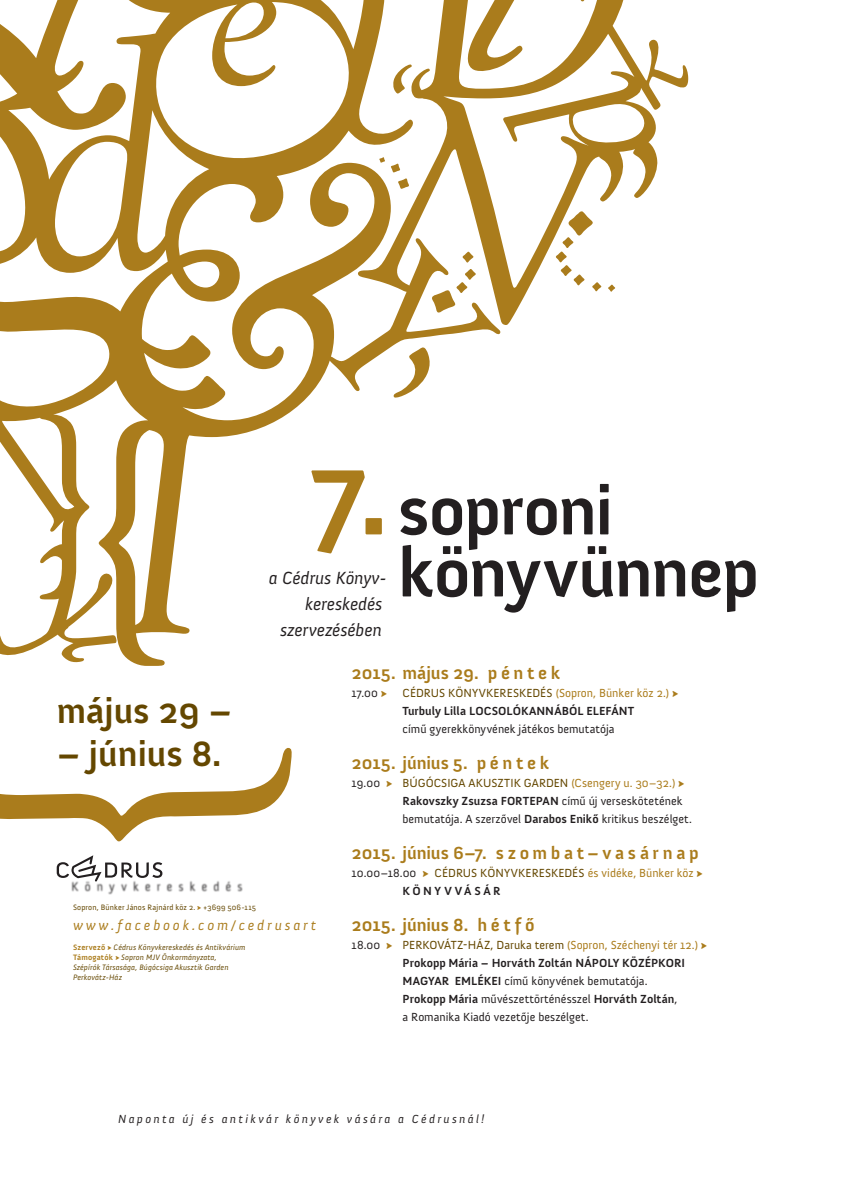
<style>
.page{position:relative;width:842px;height:1191px;background:#fff}
.page>*{position:absolute;margin:0;border:0;box-sizing:border-box;transform-origin:0 0}
.t1{font:700 70px/62px "Anivers";letter-spacing:-.025em;color:#231f20}
.t2{font:700 36px "Anivers";color:#644700}
.Normál{font:700 18px "Anivers";color:#aa7c1c}
.t3{font:italic 18px/26px "Anivers";letter-spacing:-.005em;color:#231f20;text-align:right}
.Normál-2{font:700 18px "Anivers";letter-spacing:.195em;color:#aa7c1c}
.Normál-3{font:italic 14.3px "Anivers";letter-spacing:.2em;color:#aa7c1c}
.Normál-4{font:12px/18px "Anivers";color:#231f20}
.Normál-5{font:12px/18px "Anivers";color:#644700}
.Normál-6{font:italic 12px "Anivers";letter-spacing:.195em;color:#231f20}
.Normál-7{font:italic 8px/10px "Anivers";letter-spacing:.015em;color:#644700}
.Normál-8{font:8px "Anivers";letter-spacing:.02em;color:#644700}
.s1{font-size:120px;color:#aa7c1c}
.s2{font-weight:700;color:#aa7c1c}
.s3{font-weight:700;font-style:normal;color:#aa7c1c}
.s4{color:#644700}
.s5{color:#aa7c1c}
.s6{font-weight:700}
.s7{color:#231f20}
.s8{font-weight:700;color:#231f20}
</style>
<div class="page">
<svg style="left:0;top:0;width:688px;height:666px"></svg>
<svg style="left:0;top:748px;width:292px;height:93px"></svg>
<svg style="left:57px;top:855px;width:105px;height:25px"></svg>
<img style="left:71px;top:880px;width:172px;height:14px">
<p class="t1" style="left:398px;top:481px;width:363px;text-indent:-88px"><span class="s1">7.</span> soproni könyvünnep</p>
<p class="t3" style="left:269px;top:565px;width:119px">a Cédrus Könyv&shy;kereskedés szervezésében</p>
<p class="t2" style="left:57px;top:691px;width:177px">május 29 –</p>
<p class="t2" style="left:57px;top:734px;width:166px">– június 8.</p>
<p class="Normál-8" style="left:73px;top:902px;width:185px">Sopron, Bünker János Rajnárd köz 2. <span class="s2">√</span> +3699 506-115</p>
<p class="Normál-3" style="left:73px;top:917px;width:244px">www.facebook.com/cedrusart</p>
<p class="Normál-7" style="left:73px;top:942px;width:174px"><span class="s3">Szervező √</span> Cédrus Könyvkereskedés és Antikvárium</p>
<p class="Normál-7" style="left:73px;top:952px;width:157px"><span class="s3">Támogatók √</span> Sopron MJV Önkormányzata,<br>Szépírók Társasága, Búgócsiga Akusztik Garden</p>
<p class="Normál-7" style="left:73px;top:972px;width:51px">Perkovátz-Ház</p>
<p class="Normál" style="left:351px;top:663px;width:210px">2015. május 29. p é n t e k</p>
<p class="Normál-4" style="left:351px;top:684px;width:37px">17.00 <span class="s2">√</span></p>
<p class="Normál-4" style="left:403px;top:684px;width:277px"><span class="s4">CÉDRUS KÖNYVKERESKEDÉS</span> <span class="s5">(Sopron, Bünker köz 2.)</span> <span class="s2">√<br></span><span class="s6">Turbuly Lilla LOCSOLÓKANNÁBÓL ELEFÁNT<br></span>című gyerekkönyvének játékos bemutatója</p>
<p class="Normál" style="left:351px;top:753px;width:199px">2015. június 5. p é n t e k</p>
<p class="Normál-4" style="left:403px;top:774px;width:291px;text-indent:-51px">19.00 <span class="s2">√</span> <span class="s4">BÚGÓCSIGA AKUSZTIK GARDEN</span> <span class="s5">(Csengery u. 30–32.)</span> <span class="s2">√<br></span><span class="s6">Rakovszky Zsuzsa FORTEPAN</span> című új verseskötetének bemutatója. A szerzővel <span class="s6">Darabos Enikő</span> kritikus beszélget.</p>
<p class="Normál-2" style="left:351px;top:843px;width:349px">2015. június 6–7. szombat–vasárnap</p>
<p class="Normál-5" style="left:403px;top:864px;width:302px;text-indent:-51px"><span class="s7">10.00–18.00</span> <span class="s2">√</span> CÉDRUS KÖNYVKERESKEDÉS <span class="s5">és vidéke, Bünker köz</span> <span class="s2">√<br></span><span class="s8">KÖNYVVÁSÁR</span></p>
<p class="Normál" style="left:351px;top:915px;width:185px">2015. június 8. h é t f ő</p>
<p class="Normál-4" style="left:403px;top:936px;width:306px;text-indent:-51px">18.00 <span class="s2">√</span> <span class="s4">PERKOVÁTZ-HÁZ, Daruka terem</span> <span class="s5">(Sopron, Széchenyi tér 12.)</span> <span class="s2">√ </span><span class="s6">Prokopp Mária – Horváth Zoltán NÁPOLY KÖZÉPKORI MAGYAR EMLÉKEI</span> című könyvének bemutatója.<br><span class="s6">Prokopp Mária</span> művészettörténésszel <span class="s6">Horváth Zoltán</span>,<br>a Romanika Kiadó vezetője beszélget.</p>
<p class="Normál-6" style="left:118px;top:1113px;width:368px">Naponta új és antikvár könyvek vására a Cédrusnál!</p>
</div>
